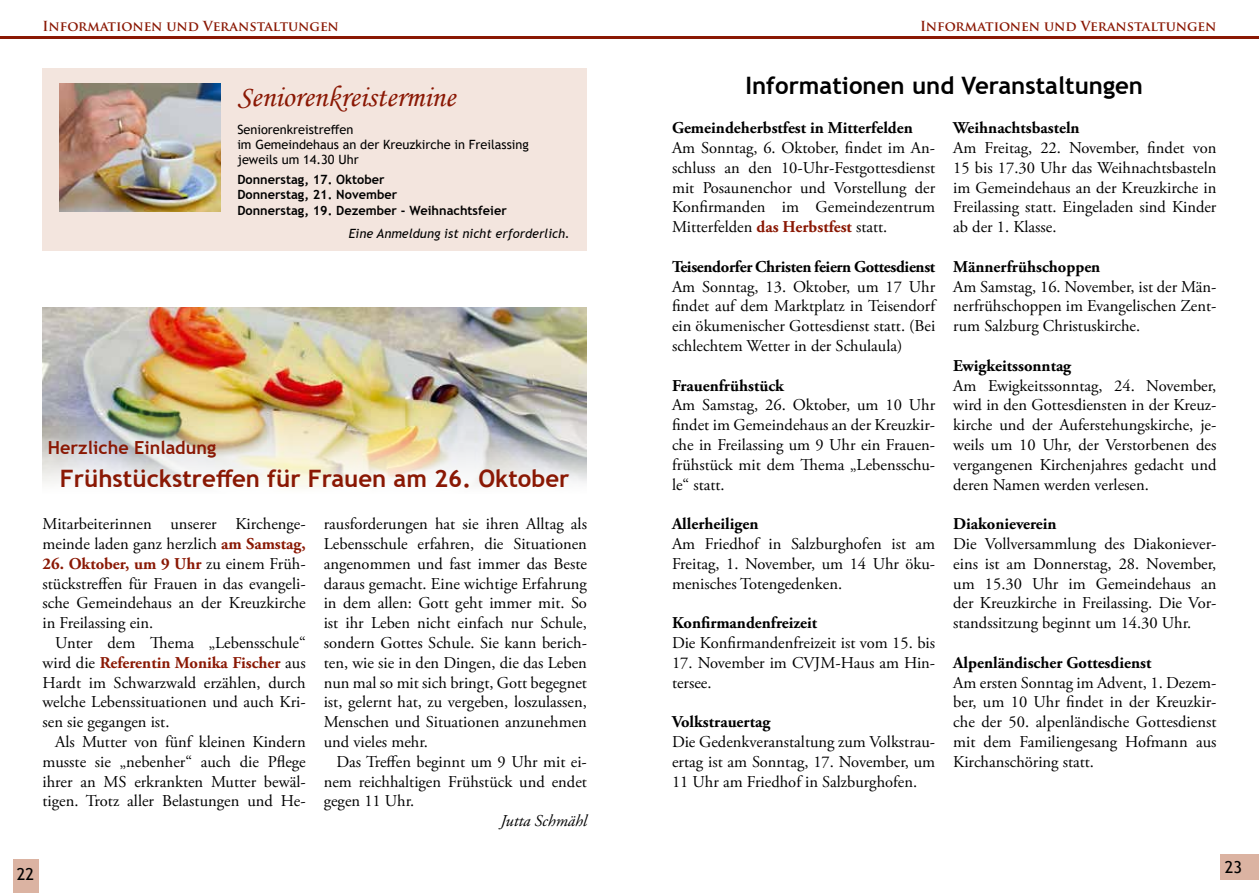
<style>
.page{position:relative;width:1259px;height:893px;background:#fff}
.page>*{position:absolute;margin:0;border:0;box-sizing:border-box;transform-origin:0 0}
.t1{font:30px "Monotype Corsiva";color:#8a1804}
.t2{font:700 24px "Trebuchet MS";color:#8a1804}
.t3{font:700 24px "Trebuchet MS";color:#000}
.t4{font:700 18px "Trebuchet MS";color:#8a1804}
.t5{font:16.5px/19.8px "Adobe Garamond Pro";color:#000;text-align:justify}
.t6{font:700 16.5px "Adobe Garamond Pro";color:#000}
.t7{font:700 16.5px "Adobe Garamond Pro";letter-spacing:-.02em;color:#000}
.t8{font:italic 16.5px "Adobe Garamond Pro";color:#000}
.t9{font:16.5px "Trebuchet MS";color:#000}
.t10{font:700 13.5px "Trajan Pro";letter-spacing:-.005em;color:#8a1804}
.t11{font:700 12.75px/15.3px "Trebuchet MS";color:#000}
.t12{font:12.75px/15.3px "Trebuchet MS";color:#000}
.t13{font:italic 12.75px "Trebuchet MS";color:#000}
.s1{font-weight:700;color:#8a1804}
</style>
<div class="page">
<div style="left:1220px;top:855px;width:39px;height:25px;background:#dbb3a2"></div>
<div style="left:13px;top:859px;width:25px;height:34px;background:#dbb3a2"></div>
<hr style="left:630px;top:36px;width:629px;height:2px;background:#8a1804">
<hr style="left:0;top:36px;width:629px;height:2px;background:#8a1804">
<img style="left:43px;top:307px;width:544px;height:181px">
<div style="left:43px;top:68px;width:544px;height:183px;background:#f3e5de"></div>
<img style="left:60px;top:84px;width:160px;height:127px">
<p class="t10" style="left:43px;top:18px;width:298px">Informationen und Veranstaltungen</p>
<h1 class="t1" style="left:237px;top:78px;width:219px">Seniorenkreistermine</h1>
<p class="t12" style="left:237px;top:122px;width:293px">Seniorenkreistreffen<br>im Gemeindehaus an der Kreuzkirche in Freilassing jeweils um 14.30 Uhr</p>
<p class="t11" style="left:237px;top:172px;width:271px">Donnerstag, 17. Oktober<br>Donnerstag, 21. November<br>Donnerstag, 19. Dezember - Weihnachtsfeier</p>
<p class="t13" style="left:349px;top:226px;width:223px">Eine Anmeldung ist nicht erforderlich.</p>
<p class="t4" style="left:48px;top:436px;width:170px">Herzliche Einladung</p>
<h2 class="t2" style="left:60px;top:463px;width:511px">Frühstückstreffen für Frauen am 26. Oktober</h2>
<p class="t5" style="left:43px;top:515px;width:265px">Mitarbeiterinnen unserer Kirchenge&shy;meinde laden ganz herzlich <span class="s1">am Samstag,</span></p>
<p class="t5" style="left:43px;top:554px;width:265px"><span class="s1">26. Oktober, um 9 Uhr</span> zu einem Früh&shy;stückstreffen für Frauen in das evangeli&shy;sche Gemeindehaus an der Kreuzkirche in Freilassing ein.</p>
<p class="t5" style="left:43px;top:633px;width:265px;text-indent:13px">Unter dem Thema „Lebensschule“ wird die <span class="s1">Referentin Monika Fischer</span> aus Hardt im Schwarzwald erzählen, durch welche Lebenssituationen und auch Kri&shy;sen sie gegangen ist.</p>
<p class="t5" style="left:43px;top:732px;width:265px;text-indent:13px">Als Mutter von fünf kleinen Kindern musste sie „nebenher“ auch die Pflege ihrer an MS erkrankten Mutter bewäl&shy;tigen. Trotz aller Belastungen und He-</p>
<p class="t5" style="left:324px;top:515px;width:265px">rausforderungen hat sie ihren Alltag als Lebensschule erfahren, die Situationen angenommen und fast immer das Beste daraus gemacht. Eine wichtige Erfahrung in dem allen: Gott geht immer mit. So ist ihr Leben nicht einfach nur Schule, sondern Gottes Schule. Sie kann berich&shy;ten, wie sie in den Dingen, die das Leben nun mal so mit sich bringt, Gott begegnet ist, gelernt hat, zu vergeben, loszulassen, Menschen und Situationen anzunehmen und vieles mehr.</p>
<p class="t5" style="left:324px;top:752px;width:265px;text-indent:13px">Das Treffen beginnt um 9 Uhr mit ei&shy;nem reichhaltigen Frühstück und endet gegen 11 Uhr.</p>
<p class="t8" style="left:500px;top:811px;width:88px">Jutta Schmähl</p>
<p class="t9" style="left:17px;top:864px;width:19px">22</p>
<p class="t10" style="left:920px;top:18px;width:298px">Informationen und Veranstaltungen</p>
<h2 class="t3" style="left:745px;top:70px;width:399px">Informationen und Veranstaltungen</h2>
<p class="t6" style="left:672px;top:118px;width:242px">Gemeindeherbstfest in Mitterfelden</p>
<p class="t5" style="left:672px;top:138px;width:265px">Am Sonntag, 6. Oktober, findet im An&shy;schluss an den 10-Uhr-Festgottesdienst mit Posaunenchor und Vorstellung der Konfirmanden im Gemeindezentrum Mitterfelden <span class="s1">das Herbstfest</span> statt.</p>
<p class="t7" style="left:672px;top:257px;width:265px">Teisendorfer Christen feiern Gottesdienst</p>
<p class="t5" style="left:672px;top:277px;width:265px">Am Sonntag, 13. Oktober, um 17 Uhr findet auf dem Marktplatz in Teisendorf ein ökumenischer Gottesdienst statt. (Bei schlechtem Wetter in der Schulaula)</p>
<p class="t6" style="left:672px;top:376px;width:114px">Frauenfrühstück</p>
<p class="t5" style="left:672px;top:396px;width:265px">Am Samstag, 26. Oktober, um 10 Uhr findet im Gemeindehaus an der Kreuzkir&shy;che in Freilassing um 9 Uhr ein Frauen&shy;frühstück mit dem Thema „Lebensschu&shy;le“ statt.</p>
<p class="t6" style="left:672px;top:514px;width:88px">Allerheiligen</p>
<p class="t5" style="left:672px;top:534px;width:265px">Am Friedhof in Salzburghofen ist am Freitag, 1. November, um 14 Uhr öku&shy;menisches Totengedenken.</p>
<p class="t6" style="left:672px;top:613px;width:147px">Konfirmandenfreizeit</p>
<p class="t5" style="left:672px;top:633px;width:265px">Die Konfirmandenfreizeit ist vom 15. bis</p>
<p class="t5" style="left:672px;top:653px;width:265px">17. November im CVJM-Haus am Hin&shy;tersee.</p>
<p class="t6" style="left:672px;top:712px;width:100px">Volkstrauertag</p>
<p class="t5" style="left:672px;top:732px;width:265px">Die Gedenkveranstaltung zum Volkstrau&shy;ertag ist am Sonntag, 17. November, um 11 Uhr am Friedhof in Salzburghofen.</p>
<p class="t6" style="left:953px;top:118px;width:128px">Weihnachtsbasteln</p>
<p class="t5" style="left:953px;top:138px;width:265px">Am Freitag, 22. November, findet von 15 bis 17.30 Uhr das Weihnachtsbasteln im Gemeindehaus an der Kreuzkirche in Freilassing statt. Eingeladen sind Kinder ab der 1. Klasse.</p>
<p class="t6" style="left:953px;top:257px;width:149px">Männerfrühschoppen</p>
<p class="t5" style="left:953px;top:277px;width:265px">Am Samstag, 16. November, ist der Män&shy;nerfrühschoppen im Evangelischen Zent&shy;rum Salzburg Christuskirche.</p>
<p class="t6" style="left:953px;top:356px;width:119px">Ewigkeitssonntag</p>
<p class="t5" style="left:953px;top:376px;width:265px">Am Ewigkeitssonntag, 24. November, wird in den Gottesdiensten in der Kreuz&shy;kirche und der Auferstehungskirche, je&shy;weils um 10 Uhr, der Verstorbenen des vergangenen Kirchenjahres gedacht und deren Namen werden verlesen.</p>
<p class="t6" style="left:953px;top:514px;width:105px">Diakonieverein</p>
<p class="t5" style="left:953px;top:534px;width:265px">Die Vollversammlung des Diakoniever&shy;eins ist am Donnerstag, 28. November, um 15.30 Uhr im Gemeindehaus an der Kreuzkirche in Freilassing. Die Vor&shy;standssitzung beginnt um 14.30 Uhr.</p>
<p class="t6" style="left:953px;top:653px;width:200px">Alpenländischer Gottesdienst</p>
<p class="t5" style="left:953px;top:673px;width:265px">Am ersten Sonntag im Advent, 1. Dezem&shy;ber, um 10 Uhr findet in der Kreuzkir&shy;che der 50. alpenländische Gottesdienst mit dem Familiengesang Hofmann aus Kirchanschöring statt.</p>
<p class="t9" style="left:1224px;top:857px;width:19px">23</p>
</div>
